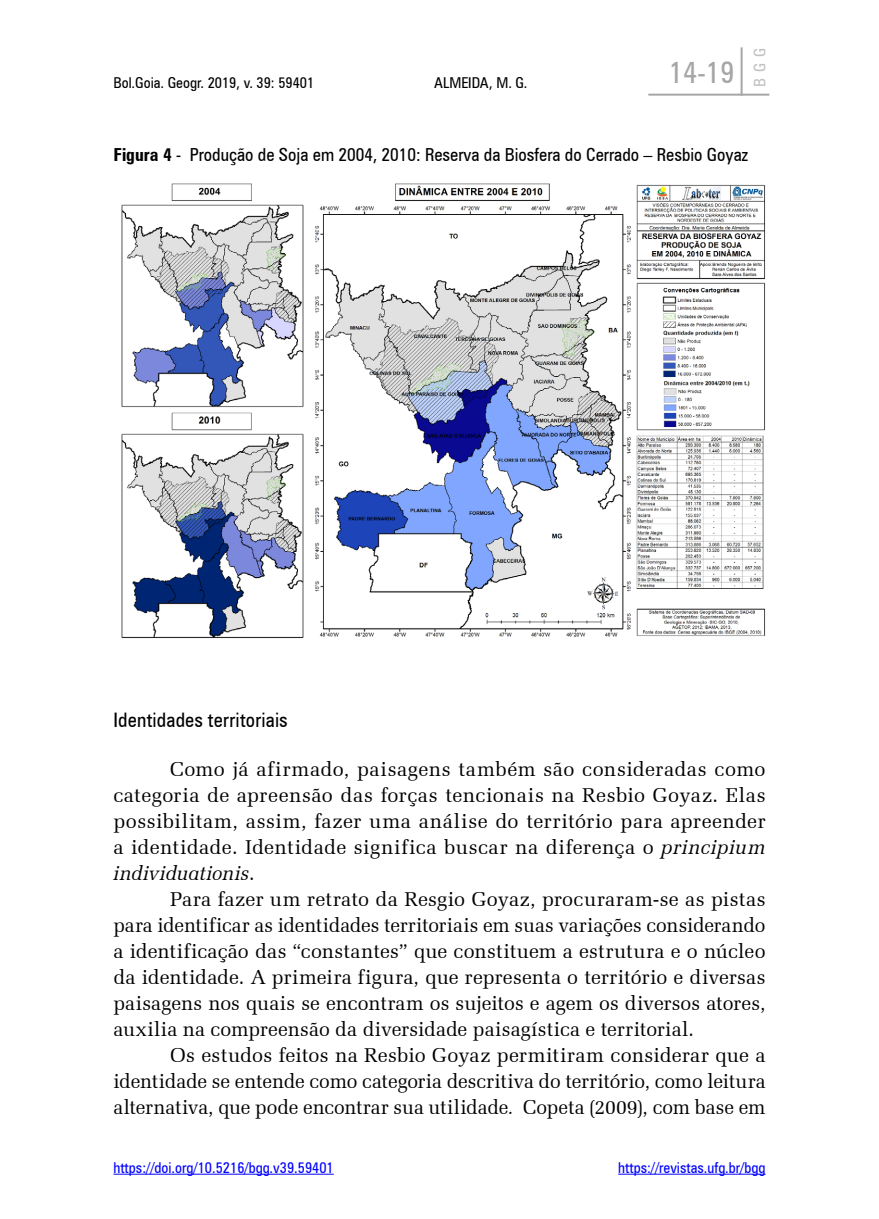
<style>
.page{position:relative;width:879px;height:1219px;background:#fff}
.page>*{position:absolute;margin:0;border:0;box-sizing:border-box;transform-origin:0 0}
.t1{font:condensed 30px "Zurich BT";color:#a6a6a6}
.t2{font:20px/26px "Zapf Elliptical 711 BT";letter-spacing:.005em;color:#000;text-align:justify}
.t3{font:condensed 20px "Zurich BT";letter-spacing:.01em;color:#000}
.t4{font:condensed 18px "Zurich BT";color:#000}
.t5{font:condensed 16px "Zurich BT";color:#c1c1c1}
.t6{font:condensed 15px "Zurich BT";color:#00f}
.t7{font:condensed 15px "Zurich BT";color:#000}
.s1{font-weight:700}
.s2{font-style:italic}
</style>
<div class="page">
<hr style="left:618px;top:1174px;width:147px;height:1px;background:#00f">
<hr style="left:113px;top:1174px;width:221px;height:1px;background:#00f">
<hr style="left:740px;top:47px;width:2px;height:49px;background:#a6a6a6">
<hr style="left:648px;top:94px;width:121px;height:2px;background:#a6a6a6">
<img style="left:121px;top:183px;width:644px;height:455px">
<p class="t7" style="left:113px;top:74px;width:202px">Bol.Goia. Geogr. 2019, v. 39: 59401</p>
<p class="t7" style="left:434px;top:73px;width:95px">ALMEIDA, M. G.</p>
<h1 class="t1" style="left:669px;top:55px;width:67px">14-19</h1>
<p class="t5" style="left:750px;top:87px;width:41px;rotate:-90deg">BGG</p>
<p class="t4" style="left:113px;top:144px;width:636px"><span class="s1">Figura 4</span> - Produção de Soja em 2004, 2010: Reserva da Biosfera do Cerrado – Resbio Goyaz</p>
<p class="t3" style="left:113px;top:708px;width:176px">Identidades territoriais</p>
<p class="t2" style="left:113px;top:756px;width:654px;text-indent:57px">Como já afirmado, paisagens também são consideradas como categoria de apreensão das forças tencionais na Resbio Goyaz. Elas possibilitam, assim, fazer uma análise do território para apreender a identidade. Identidade significa buscar na diferença o <span class="s2">principium individuationis</span>.</p>
<p class="t2" style="left:113px;top:886px;width:654px;text-indent:57px">Para fazer um retrato da Resgio Goyaz, procuraram-se as pistas para identificar as identidades territoriais em suas variações considerando a identificação das “constantes” que constituem a estrutura e o núcleo da identidade. A primeira figura, que representa o território e diversas paisagens nos quais se encontram os sujeitos e agem os diversos atores, auxilia na compreensão da diversidade paisagística e territorial.</p>
<p class="t2" style="left:113px;top:1042px;width:654px;text-indent:57px">Os estudos feitos na Resbio Goyaz permitiram considerar que a identidade se entende como categoria descritiva do território, como leitura alternativa, que pode encontrar sua utilidade<span class="s2">.</span> Copeta (2009), com base em</p>
<p class="t6" style="left:113px;top:1158px;width:222px">https://doi.org/10.5216/bgg.v39.59401</p>
<p class="t6" style="left:618px;top:1158px;width:149px">https://revistas.ufg.br/bgg</p>
</div>
